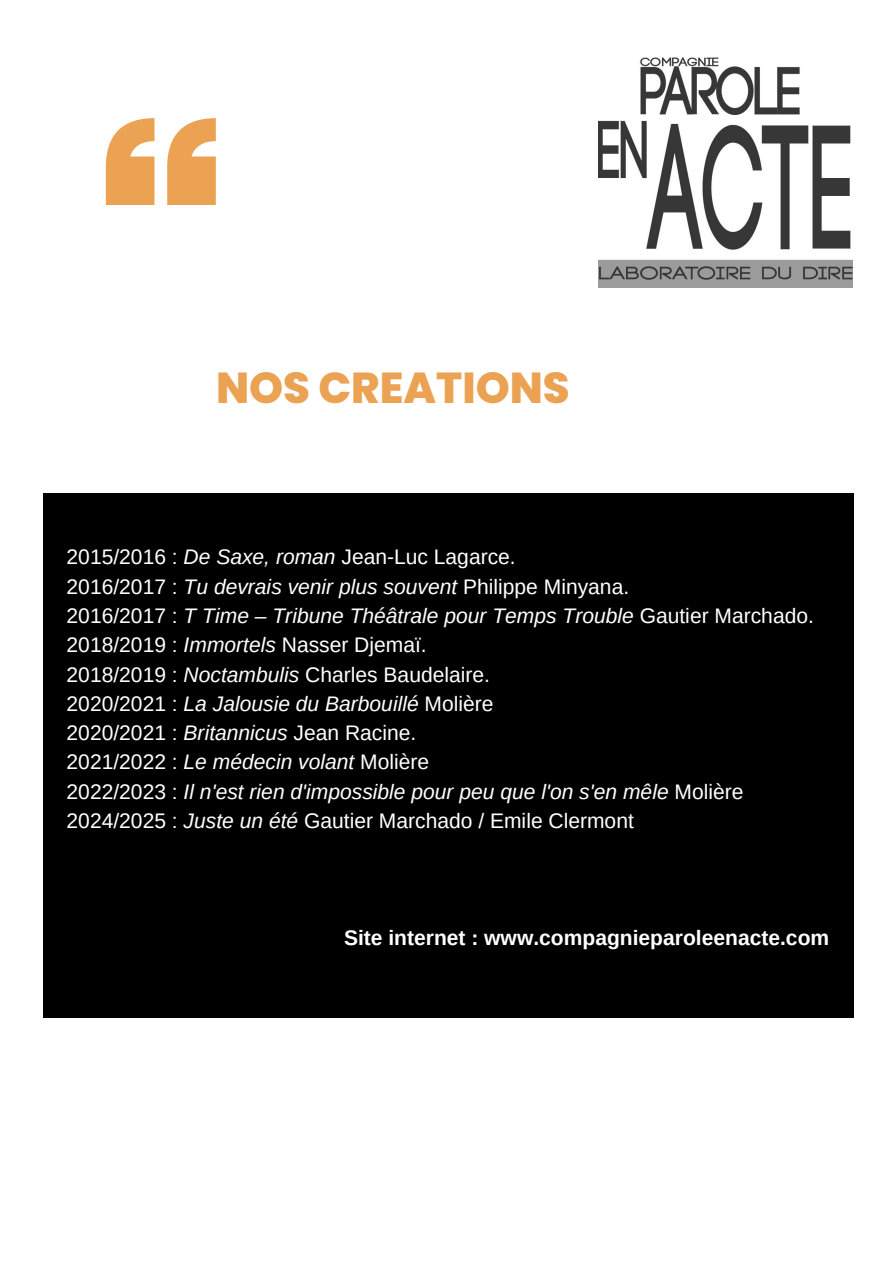
<style>
.page{position:relative;width:894px;height:1264px;background:#fff}
.page>*{position:absolute;margin:0;border:0;box-sizing:border-box;transform-origin:0 0}
.t1{font:800 43.2px "Poppins";color:#eba253}
.t2{font:21px "Arimo";color:#fff}
.t3{font:italic 21px "Arimo";color:#fff}
.t4{font:700 21px "Arimo";color:#fff}
.s1{font-style:italic}
.s2{font-style:normal}
</style>
<div class="page">
<img style="left:598px;top:57px;width:254px;height:230px">
<div style="left:43px;top:493px;width:809px;height:524px;background:#000"></div>
<svg style="left:106px;top:118px;width:110px;height:87px"></svg>
<p class="t1" style="left:216px;top:358px;width:355px">NOS CREATIONS</p>
<p class="t2" style="left:67px;top:545px;width:450px">2015/2016 : <span class="s1">De Saxe, roman</span> Jean-Luc Lagarce.</p>
<p class="t2" style="left:67px;top:574px;width:564px">2016/2017 : <span class="s1">Tu devrais venir plus souvent</span> Philippe Minyana.</p>
<h1 class="t3" style="left:67px;top:604px;width:748px"><span class="s2">2016/2017 :</span> T Time – Tribune Théâtrale pour Temps Trouble <span class="s2">Gautier Marchado.</span></h1>
<p class="t2" style="left:67px;top:633px;width:361px">2018/2019 : <span class="s1">Immortels</span> Nasser Djemaï.</p>
<p class="t2" style="left:67px;top:662px;width:425px">2018/2019 : <span class="s1">Noctambulis</span> Charles Baudelaire.</p>
<p class="t3" style="left:67px;top:691px;width:428px"><span class="s2">2020/2021 :</span> La Jalousie du Barbouillé <span class="s2">Molière</span></p>
<p class="t2" style="left:67px;top:721px;width:351px">2020/2021 : <span class="s1">Britannicus</span> Jean Racine.</p>
<p class="t2" style="left:67px;top:750px;width:364px">2021/2022 : <span class="s1">Le médecin volant</span> Molière</p>
<p class="t3" style="left:67px;top:779px;width:678px"><span class="s2">2022/2023 :</span> Il n'est rien d'impossible pour peu que l'on s'en mêle <span class="s2">Molière</span></p>
<p class="t2" style="left:67px;top:808px;width:568px">2024/2025 : <span class="s1">Juste un été</span> Gautier Marchado / Emile Clermont</p>
<p class="t4" style="left:344px;top:925px;width:486px">Site internet : www.compagnieparoleenacte.com</p>
</div>
